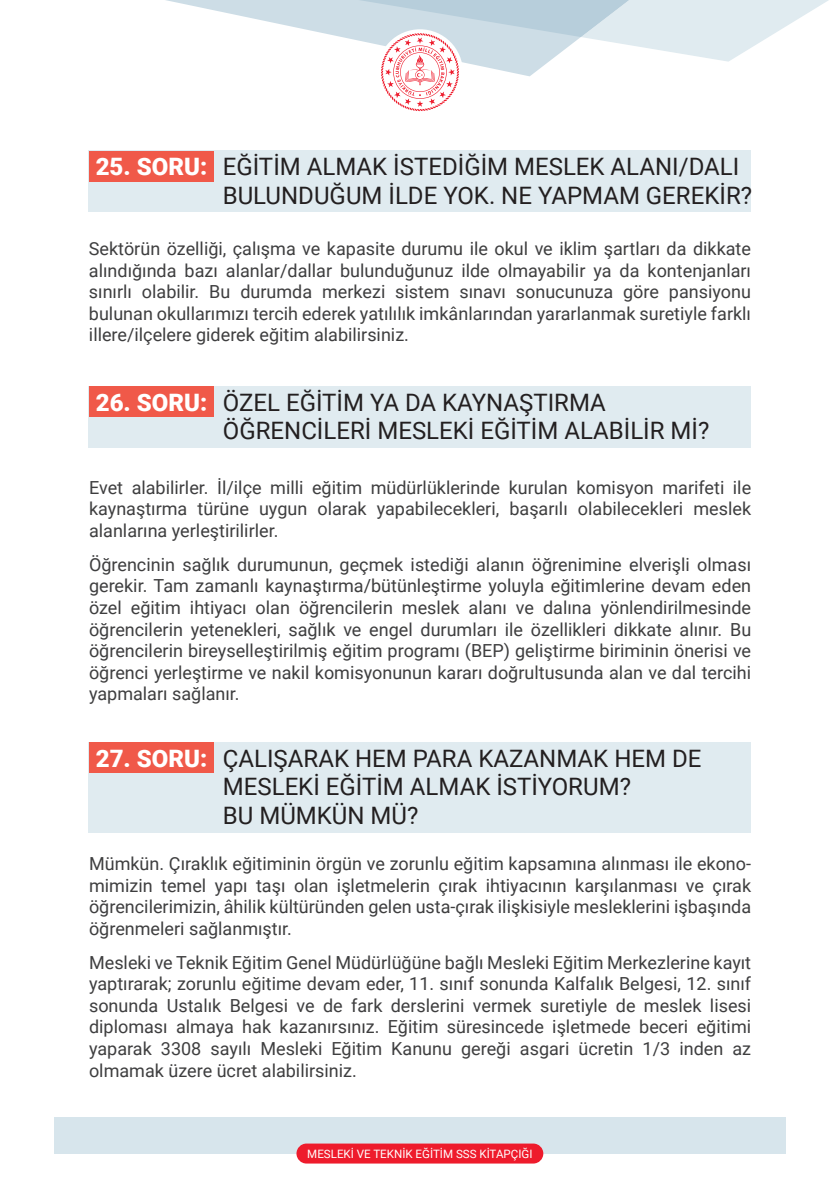
<style>
.page{position:relative;width:840px;height:1191px;background:#fff}
.page>*{position:absolute;margin:0;border:0;box-sizing:border-box;transform-origin:0 0}
.t1{font:24px/28.8px "Roboto";color:#231f20}
.t2{font:18px/21.6px "Roboto";color:#3e3e3f;text-align:justify}
.t3{font:11.6px "Roboto";color:#fff}
.s1{font-weight:900;color:#fff}
</style>
<div class="page">
<div style="left:89px;top:386px;width:661px;height:61px;background:#e0ebf0"></div>
<div style="left:89px;top:386px;width:125px;height:31px;background:#f05949"></div>
<div style="left:89px;top:742px;width:661px;height:90px;background:#e0ebf0"></div>
<div style="left:89px;top:742px;width:125px;height:30px;background:#f05949"></div>
<div style="left:54px;top:1116px;width:731px;height:37px;background:#d7e5ec"></div>
<div style="left:89px;top:151px;width:661px;height:61px;background:#e0ebf0"></div>
<div style="left:296px;top:1143px;width:247px;height:20px;background:#ee1b2c;border-radius:10px"></div>
<svg style="left:166px;top:0;width:662px;height:111px"></svg>
<div style="left:89px;top:151px;width:125px;height:30px;background:#f05949"></div>
<h1 class="t1" style="left:223px;top:151px;width:530px;text-indent:-127px"><span class="s1">25. SORU:</span> EĞİTİM ALMAK İSTEDİĞİM MESLEK ALANI/DALI<br>BULUNDUĞUM İLDE YOK. NE YAPMAM GEREKİR?</h1>
<p class="t2" style="left:89px;top:237px;width:663px">Sektörün özelliği, çalışma ve kapasite durumu ile okul ve iklim şartları da dikkate alındığında bazı alanlar/dallar bulunduğunuz ilde olmayabilir ya da kontenjanları sınırlı olabilir. Bu durumda merkezi sistem sınavı sonucunuza göre pansiyonu bulunan okullarımızı tercih ederek yatılılık imkânlarından yararlanmak suretiyle farklı illere/ilçelere giderek eğitim alabilirsiniz.</p>
<h1 class="t1" style="left:223px;top:387px;width:488px;text-indent:-127px"><span class="s1">26. SORU:</span> ÖZEL EĞİTİM YA DA KAYNAŞTIRMA<br>ÖĞRENCİLERİ MESLEKİ EĞİTİM ALABİLİR Mİ?</h1>
<p class="t2" style="left:89px;top:476px;width:663px">Evet alabilirler. İl/ilçe milli eğitim müdürlüklerinde kurulan komisyon marifeti ile kaynaştırma türüne uygun olarak yapabilecekleri, başarılı olabilecekleri meslek alanlarına yerleştirilirler.</p>
<p class="t2" style="left:89px;top:553px;width:663px">Öğrencinin sağlık durumunun, geçmek istediği alanın öğrenimine elverişli olması gerekir. Tam zamanlı kaynaştırma/bütünleştirme yoluyla eğitimlerine devam eden özel eğitim ihtiyacı olan öğrencilerin meslek alanı ve dalına yönlendirilmesinde öğrencilerin yetenekleri, sağlık ve engel durumları ile özellikleri dikkate alınır. Bu öğrencilerin bireyselleştirilmiş eğitim programı (BEP) geliştirme biriminin önerisi ve öğrenci yerleştirme ve nakil komisyonunun kararı doğrultusunda alan ve dal tercihi yapmaları sağlanır.</p>
<h1 class="t1" style="left:223px;top:742px;width:480px;text-indent:-127px"><span class="s1">27. SORU:</span> ÇALIŞARAK HEM PARA KAZANMAK HEM DE<br>MESLEKİ EĞİTİM ALMAK İSTİYORUM?<br>BU MÜMKÜN MÜ?</h1>
<p class="t2" style="left:89px;top:852px;width:663px">Mümkün. Çıraklık eğitiminin örgün ve zorunlu eğitim kapsamına alınması ile ekono&shy;mimizin temel yapı taşı olan işletmelerin çırak ihtiyacının karşılanması ve çırak öğrencilerimizin, âhilik kültüründen gelen usta-çırak ilişkisiyle mesleklerini işbaşında öğrenmeleri sağlanmıştır.</p>
<p class="t2" style="left:89px;top:950px;width:663px">Mesleki ve Teknik Eğitim Genel Müdürlüğüne bağlı Mesleki Eğitim Merkezlerine kayıt yaptırarak; zorunlu eğitime devam eder, 11. sınıf sonunda Kalfalık Belgesi, 12. sınıf sonunda Ustalık Belgesi ve de fark derslerini vermek suretiyle de meslek lisesi diploması almaya hak kazanırsınız. Eğitim süresincede işletmede beceri eğitimi yaparak 3308 sayılı Mesleki Eğitim Kanunu gereği asgari ücretin 1/3 inden az olmamak üzere ücret alabilirsiniz.</p>
<p class="t3" style="left:307px;top:1146px;width:227px">MESLEKİ VE TEKNİK EĞİTİM SSS KİTAPÇIĞI</p>
</div>
